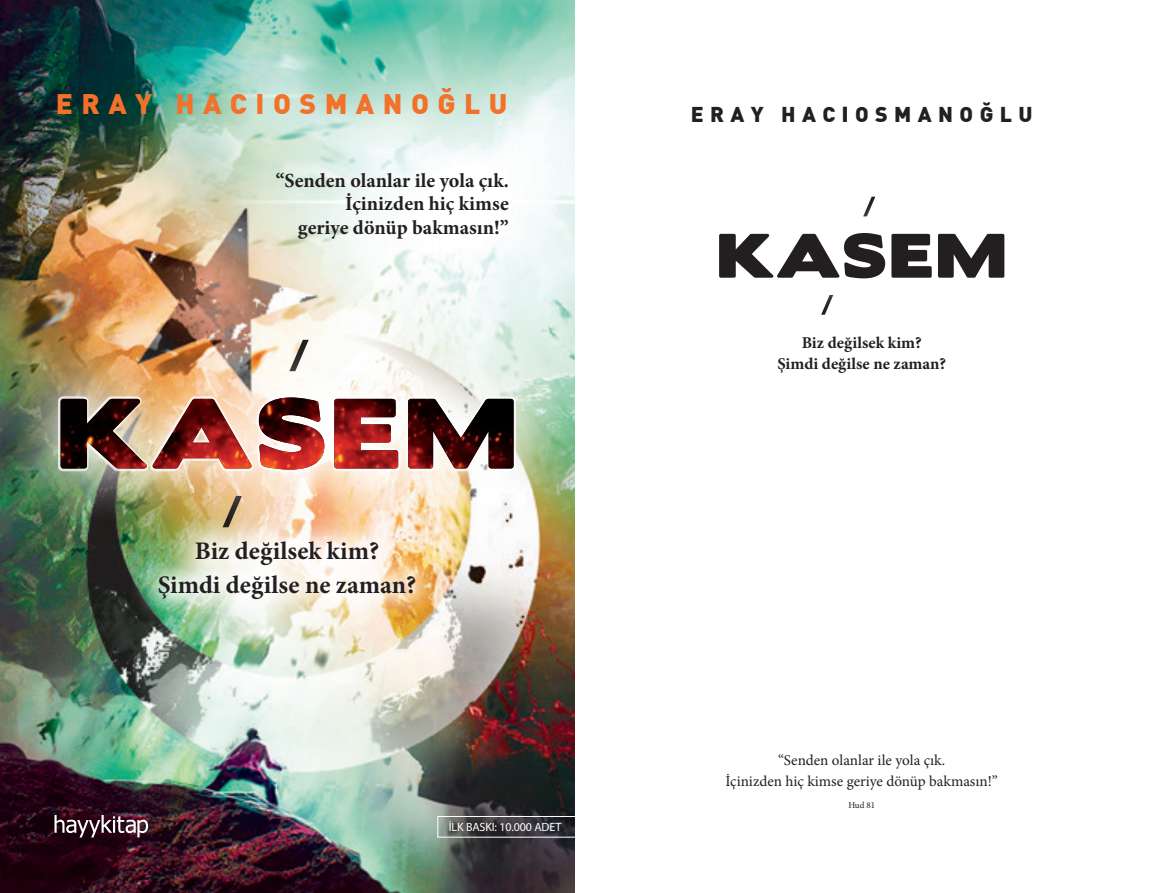
<style>
.page{position:relative;width:1149px;height:893px;background:#fff}
.page>*{position:absolute;margin:0;border:0;box-sizing:border-box;transform-origin:0 0}
.t1{font:900 27.75px "DIN";letter-spacing:.3em;color:#f37128}
.t2{font:700 25.35px/33.3px "Minion Pro";color:#231f20;text-align:center}
.t3{font:900 21px "DIN";letter-spacing:.3em;color:#231f20}
.t4{font:700 20.1px/23.4px "Minion Pro";color:#231f20;text-align:right}
.t5{font:700 16.5px/21.8px "Minion Pro";color:#231f20;text-align:center}
.t6{font:15.15px/21px "Minion Pro";color:#231f20;text-align:center}
.t7{font:12px "Myriad Pro";letter-spacing:-.01em;color:#fff}
.t8{font:9px "Minion Pro";color:#231f20}
</style>
<div class="page">
<svg style="left:719px;top:233px;width:285px;height:45px"></svg>
<img style="left:0;top:0;width:574px;height:893px">
<img style="left:129px;top:527px;width:315px;height:101px">
<svg style="left:54px;top:815px;width:94px;height:22px"></svg>
<svg style="left:289px;top:340px;width:19px;height:1px"></svg>
<div style="left:0;top:201px;width:7px;height:288px;background:#fff;opacity:.75"></div>
<div style="left:2px;top:341px;width:570px;height:186px;background:#fff;opacity:.86"></div>
<svg style="left:324px;top:397px;width:189px;height:73px"></svg>
<img style="left:61px;top:397px;width:263px;height:73px">
<svg style="left:437px;top:816px;width:137px;height:21px;background:#4c4c4f"></svg>
<h1 class="t1" style="left:56px;top:86px;width:453px">ERAY HACIOSMANOĞLU</h1>
<h3 class="t4" style="left:276px;top:168px;width:234px">“Senden olanlar ile yola çık.<br>İçinizden hiç kimse<br>geriye dönüp bakmasın!”</h3>
<h2 class="t2" style="left:158px;top:534px;width:260px">Biz değilsek kim?<br>Şimdi değilse ne zaman?</h2>
<p class="t7" style="left:449px;top:819px;width:114px">İLK BASKI: 10.000 ADET</p>
<h3 class="t3" style="left:690px;top:101px;width:343px">ERAY HACIOSMANOĞLU</h3>
<p class="t5" style="left:777px;top:331px;width:170px">Biz değilsek kim?<br>Şimdi değilse ne zaman?</p>
<p class="t6" style="left:725px;top:749px;width:274px">“Senden olanlar ile yola çık.<br>İçinizden hiç kimse geriye dönüp bakmasın!”</p>
<p class="t8" style="left:848px;top:799px;width:28px">Hud 81</p>
</div>
